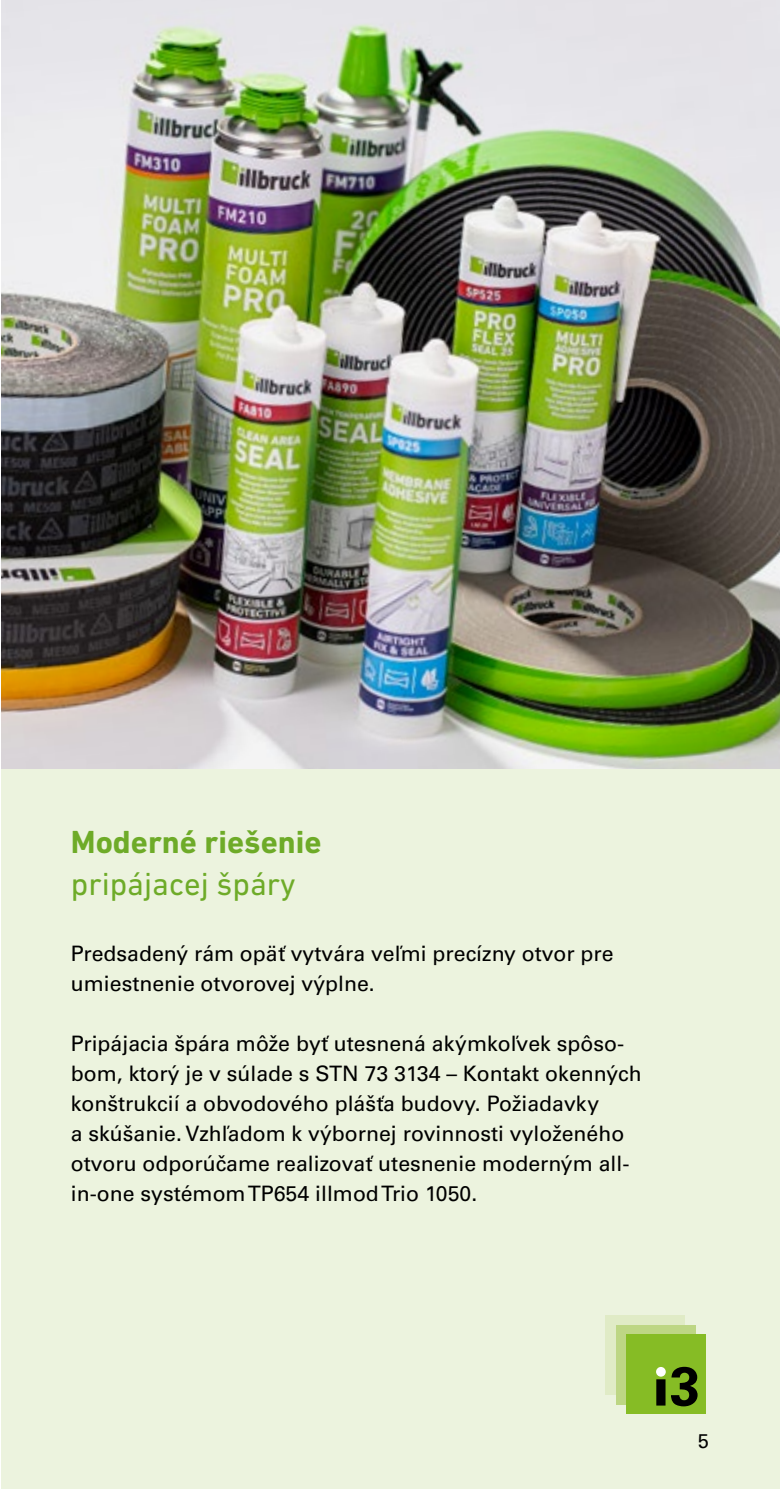
<style>
.page{position:relative;width:780px;height:1489px;background:#fff}
.page>*{position:absolute;margin:0;border:0;box-sizing:border-box;transform-origin:0 0}
.t1{font:700 32.5px "DIN Next LT Pro";color:#6eab28}
.t2{font:32.5px "DIN Next LT Pro";color:#6eab28}
.t3{font:21.25px/30px "Univers LTCYR 55 Roman";color:#000}
.t4{font:20px "Univers Com 55 Roman";color:#000}
</style>
<div class="page">
<div style="left:2px;top:768px;width:778px;height:720px;background:#ecf3de"></div>
<div style="left:605px;top:1315px;width:80px;height:79px;background:#e0ebc6"></div>
<div style="left:616px;top:1324px;width:79px;height:80px;background:#bdd684"></div>
<div style="left:626px;top:1334px;width:80px;height:80px;background:#86bc25"></div>
<svg style="left:671px;top:1366px;width:26px;height:40px"></svg>
<svg style="left:656px;top:1379px;width:9px;height:26px"></svg>
<div style="left:656px;top:1366px;width:9px;height:10px;background:#fff;border-radius:50%"></div>
<img style="left:2px;top:0;width:778px;height:768px">
<h1 class="t1" style="left:71px;top:822px;width:252px">Moderné riešenie</h1>
<h1 class="t2" style="left:71px;top:865px;width:226px">pripájacej špáry</h1>
<p class="t3" style="left:71px;top:937px;width:544px">Predsadený rám opäť vytvára veľmi precízny otvor pre umiestnenie otvorovej výplne.</p>
<p class="t3" style="left:71px;top:1027px;width:572px">Pripájacia špára môže byť utesnená akýmkoľvek spôso&shy;bom, ktorý je v súlade s STN 73 3134 – Kontakt okenných konštrukcií a obvodového plášťa budovy. Požiadavky<br>a skúšanie. Vzhľadom k výbornej rovinnosti vyloženého otvoru odporúčame realizovať utesnenie moderným all&shy;in-one systémom TP654 illmod Trio 1050.</p>
<p class="t4" style="left:698px;top:1428px;width:13px">5</p>
</div>
